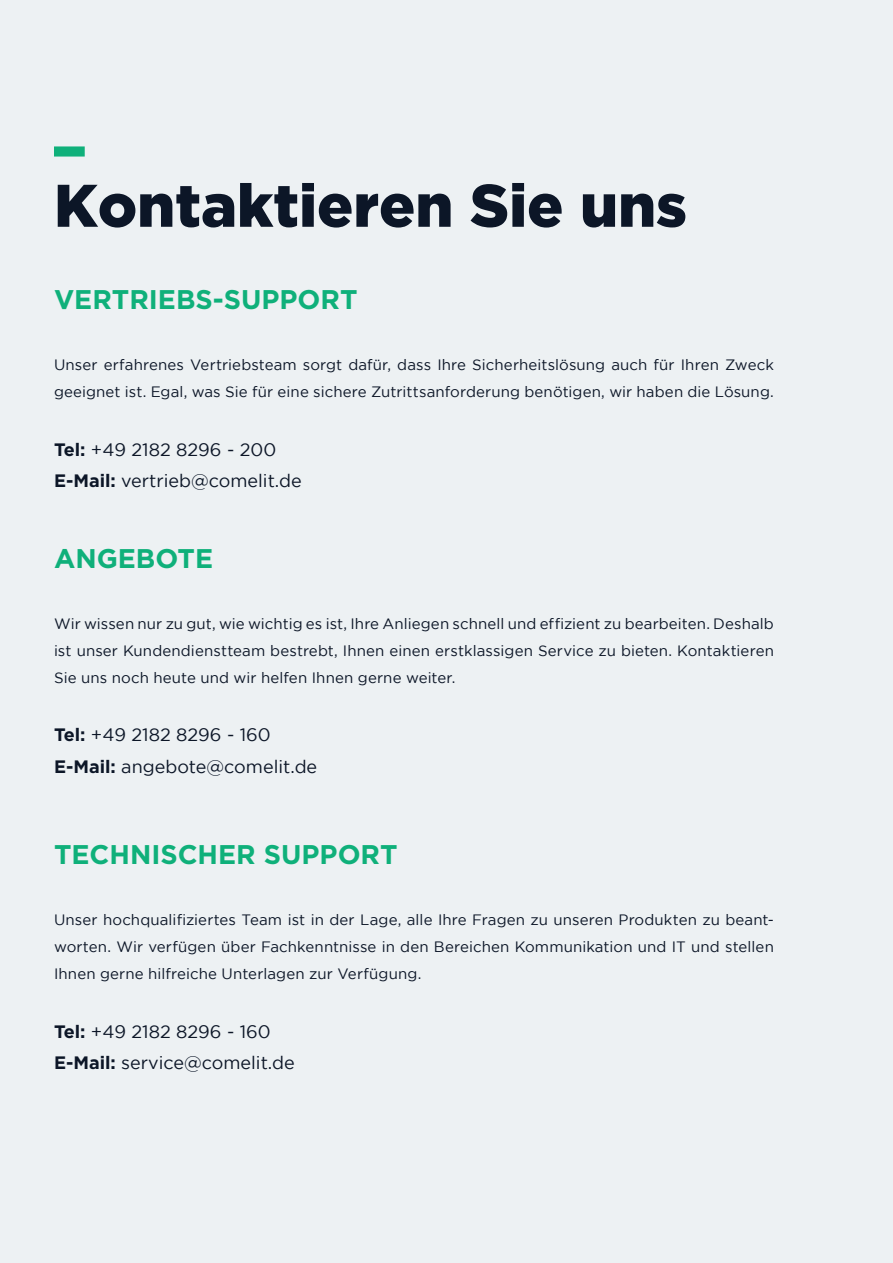
<style>
.page{position:relative;width:893px;height:1263px;background:#edf1f3}
.page>*{position:absolute;margin:0;border:0;box-sizing:border-box;transform-origin:0 0}
.t1{font:900 60px "Gotham";color:#0c1627}
.t2{font:700 27px "Gotham";color:#0fb07a}
.t3{font:18px/31.5px "Gotham";color:#0c1627}
.t4{font:15px/27px "Gotham";letter-spacing:.01em;color:#0c1627;text-align:justify}
.s1{font-weight:700}
</style>
<div class="page">
<svg style="left:54px;top:146px;width:31px;height:11px"></svg>
<h1 class="t1" style="left:54px;top:171px;width:634px">Kontaktieren Sie uns</h1>
<h2 class="t2" style="left:54px;top:284px;width:305px">VERTRIEBS-SUPPORT</h2>
<p class="t4" style="left:54px;top:351px;width:721px">Unser erfahrenes Vertriebsteam sorgt dafür, dass Ihre Sicherheitslösung auch für Ihren Zweck geeignet ist. Egal, was Sie für eine sichere Zutrittsanforderung benötigen, wir haben die Lösung.</p>
<p class="t3" style="left:54px;top:433px;width:249px"><span class="s1">Tel:</span> +49 2182 8296 - 200<br><span class="s1">E-Mail:</span> vertrieb@comelit.de</p>
<h2 class="t2" style="left:54px;top:542px;width:161px">ANGEBOTE</h2>
<p class="t4" style="left:54px;top:610px;width:721px">Wir wissen nur zu gut, wie wichtig es ist, Ihre Anliegen schnell und effizient zu bearbeiten. Deshalb ist unser Kundendienstteam bestrebt, Ihnen einen erstklassigen Service zu bieten. Kontaktieren Sie uns noch heute und wir helfen Ihnen gerne weiter.</p>
<p class="t3" style="left:54px;top:719px;width:265px"><span class="s1">Tel:</span> +49 2182 8296 - 160<br><span class="s1">E-Mail:</span> angebote@comelit.de</p>
<h2 class="t2" style="left:54px;top:839px;width:345px">TECHNISCHER SUPPORT</h2>
<p class="t4" style="left:54px;top:906px;width:721px">Unser hochqualifiziertes Team ist in der Lage, alle Ihre Fragen zu unseren Produkten zu beant&shy;worten. Wir verfügen über Fachkenntnisse in den Bereichen Kommunikation und IT und stellen Ihnen gerne hilfreiche Unterlagen zur Verfügung.</p>
<p class="t3" style="left:54px;top:1015px;width:242px"><span class="s1">Tel:</span> +49 2182 8296 - 160<br><span class="s1">E-Mail:</span> service@comelit.de</p>
</div>
